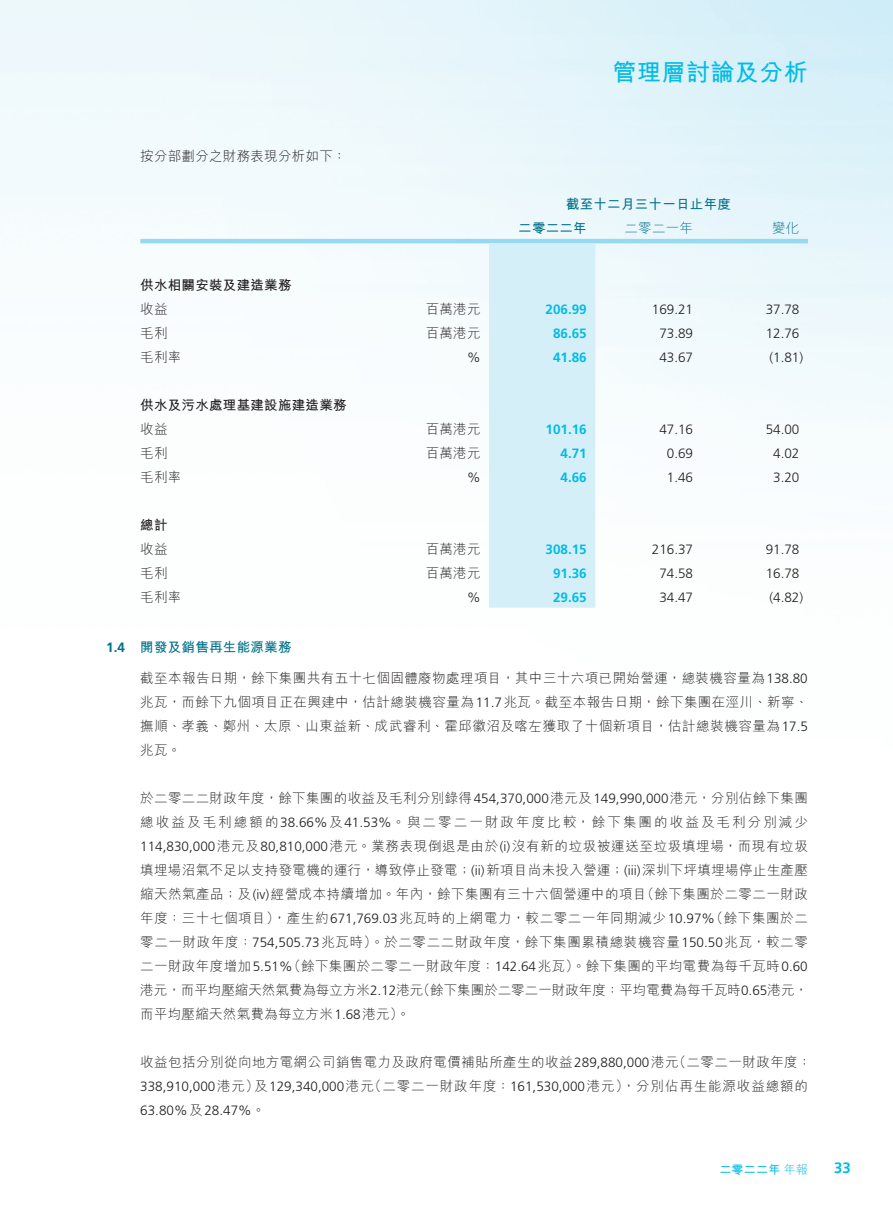
<style>
.page{position:relative;width:893px;height:1212px;background:#fff}
.page>*{position:absolute;margin:0;border:0;box-sizing:border-box;transform-origin:0 0}
.t1{font:700 24px "M Hei HK";letter-spacing:.02em;color:#02bce5}
.t2{font:700 15px "Frutiger LT Std";color:#02bce5}
._00_txt{font:300 13.5px/24px "M Hei HK";letter-spacing:.035em;color:#231f20;text-align:justify}
._50_Table_txt{font:300 13.5px "Frutiger LT Std";color:#231f20}
._50_Table_txt-2{font:700 13.5px "Frutiger LT Std";color:#02bce5}
._50_Table_txt-3{font:300 13.5px "M Hei HK";letter-spacing:.02em;color:#231f20}
._50_Table_txt-4{font:700 13.5px "M Hei HK";letter-spacing:.02em;color:#231f20}
._50_Table_txt-5{font:700 13.5px "M Hei HK";letter-spacing:.02em;color:#01718a}
._02_H2{font:700 13.5px "M Hei HK";letter-spacing:.02em;color:#01718a}
._50_Table_txt-6{font:300 13.5px "M Hei HK";letter-spacing:.02em;color:#01718a}
.t3{font:700 12px "M Hei HK";letter-spacing:.02em;color:#02bce5}
.s1{font-family:"Frutiger LT Std"}
.s2{font-weight:300}
</style>
<div class="page">
<svg style="left:140px;top:239px;width:668px;height:369px"></svg>
<p class="_00_txt" style="left:140px;top:144px;width:208px">按分部劃分之財務表現分析如下：</p>
<h1 class="t1" style="left:612px;top:55px;width:197px">管理層討論及分析</h1>
<p class="_50_Table_txt-5" style="left:566px;top:194px;width:166px">截至十二月三十一日止年度</p>
<p class="_50_Table_txt-5" style="left:518px;top:218px;width:70px">二零二二年</p>
<p class="_50_Table_txt-6" style="left:624px;top:221px;width:70px">二零二一年</p>
<p class="_50_Table_txt-6" style="left:772px;top:221px;width:29px">變化</p>
<p class="_50_Table_txt-4" style="left:140px;top:275px;width:153px">供水相關安裝及建造業務</p>
<p class="_50_Table_txt-3" style="left:140px;top:302px;width:29px">收益</p>
<p class="_50_Table_txt-3" style="left:426px;top:302px;width:56px">百萬港元</p>
<p class="_50_Table_txt-2" style="left:545px;top:301px;width:43px">206.99</p>
<p class="_50_Table_txt" style="left:652px;top:301px;width:43px">169.21</p>
<p class="_50_Table_txt" style="left:766px;top:301px;width:35px">37.78</p>
<p class="_50_Table_txt-3" style="left:140px;top:326px;width:29px">毛利</p>
<p class="_50_Table_txt-3" style="left:426px;top:326px;width:56px">百萬港元</p>
<p class="_50_Table_txt-2" style="left:553px;top:325px;width:35px">86.65</p>
<p class="_50_Table_txt" style="left:659px;top:325px;width:35px">73.89</p>
<p class="_50_Table_txt" style="left:766px;top:325px;width:35px">12.76</p>
<p class="_50_Table_txt-3" style="left:140px;top:350px;width:43px">毛利率</p>
<p class="_50_Table_txt" style="left:467px;top:349px;width:15px">%</p>
<p class="_50_Table_txt-2" style="left:553px;top:349px;width:35px">41.86</p>
<p class="_50_Table_txt" style="left:659px;top:349px;width:35px">43.67</p>
<p class="_50_Table_txt" style="left:769px;top:349px;width:35px">(1.81)</p>
<p class="_50_Table_txt-4" style="left:140px;top:395px;width:208px">供水及污水處理基建設施建造業務</p>
<p class="_50_Table_txt-3" style="left:140px;top:422px;width:29px">收益</p>
<p class="_50_Table_txt-3" style="left:426px;top:422px;width:56px">百萬港元</p>
<p class="_50_Table_txt-2" style="left:545px;top:421px;width:43px">101.16</p>
<p class="_50_Table_txt" style="left:659px;top:421px;width:35px">47.16</p>
<p class="_50_Table_txt" style="left:766px;top:421px;width:35px">54.00</p>
<p class="_50_Table_txt-3" style="left:140px;top:446px;width:29px">毛利</p>
<p class="_50_Table_txt-3" style="left:426px;top:446px;width:56px">百萬港元</p>
<p class="_50_Table_txt-2" style="left:560px;top:445px;width:28px">4.71</p>
<p class="_50_Table_txt" style="left:667px;top:445px;width:28px">0.69</p>
<p class="_50_Table_txt" style="left:773px;top:445px;width:28px">4.02</p>
<p class="_50_Table_txt-3" style="left:140px;top:470px;width:43px">毛利率</p>
<p class="_50_Table_txt" style="left:467px;top:469px;width:15px">%</p>
<p class="_50_Table_txt-2" style="left:560px;top:469px;width:28px">4.66</p>
<p class="_50_Table_txt" style="left:667px;top:469px;width:28px">1.46</p>
<p class="_50_Table_txt" style="left:773px;top:469px;width:28px">3.20</p>
<p class="_50_Table_txt-4" style="left:140px;top:515px;width:29px">總計</p>
<p class="_50_Table_txt-3" style="left:140px;top:542px;width:29px">收益</p>
<p class="_50_Table_txt-3" style="left:426px;top:542px;width:56px">百萬港元</p>
<p class="_50_Table_txt-2" style="left:545px;top:541px;width:43px">308.15</p>
<p class="_50_Table_txt" style="left:652px;top:541px;width:43px">216.37</p>
<p class="_50_Table_txt" style="left:766px;top:541px;width:35px">91.78</p>
<p class="_50_Table_txt-3" style="left:140px;top:566px;width:29px">毛利</p>
<p class="_50_Table_txt-3" style="left:426px;top:566px;width:56px">百萬港元</p>
<p class="_50_Table_txt-2" style="left:553px;top:565px;width:35px">91.36</p>
<p class="_50_Table_txt" style="left:659px;top:565px;width:35px">74.58</p>
<p class="_50_Table_txt" style="left:766px;top:565px;width:35px">16.78</p>
<p class="_50_Table_txt-3" style="left:140px;top:590px;width:43px">毛利率</p>
<p class="_50_Table_txt" style="left:467px;top:589px;width:15px">%</p>
<p class="_50_Table_txt-2" style="left:553px;top:589px;width:35px">29.65</p>
<p class="_50_Table_txt" style="left:659px;top:589px;width:35px">34.47</p>
<p class="_50_Table_txt" style="left:769px;top:589px;width:35px">(4.82)</p>
<p class="_02_H2" style="left:106px;top:637px;width:187px"><span class="s1">1.4</span> 開發及銷售再生能源業務</p>
<p class="_00_txt" style="left:140px;top:665px;width:669px">截至本報告日期，餘下集團共有五十七個固體廢物處理項目，其中三十六項已開始營運，總裝機容量為<span class="s1">138.80</span>兆瓦，而餘下九個項目正在興建中，估計總裝機容量為<span class="s1">11.7</span>兆瓦。截至本報告日期，餘下集團在涇川、新寧、撫順、孝義、鄭州、太原、山東益新、成武睿利、霍邱徽沼及喀左獲取了十個新項目，估計總裝機容量為<span class="s1">17.5</span>兆瓦。</p>
<p class="_00_txt" style="left:140px;top:785px;width:669px">於二零二二財政年度，餘下集團的收益及毛利分別錄得<span class="s1">454,370,000</span>港元及<span class="s1">149,990,000</span>港元，分別佔餘下集團總收益及毛利總額的<span class="s1">38.66%</span>及<span class="s1">41.53%</span>。與二零二一財政年度比較，餘下集團的收益及毛利分別減少<span class="s1">114,830,000</span>港元及<span class="s1">80,810,000</span>港元。業務表現倒退是由於<span class="s1">(i)</span>沒有新的垃圾被運送至垃圾填埋場，而現有垃圾填埋場沼氣不足以支持發電機的運行，導致停止發電；<span class="s1">(ii)</span>新項目尚未投入營運；<span class="s1">(iii)</span>深圳下坪填埋場停止生產壓縮天然氣產品；及<span class="s1">(iv)</span>經營成本持續增加。年內，餘下集團有三十六個營運中的項目（餘下集團於二零二一財政年度：三十七個項目），產生約<span class="s1">671,769.03</span>兆瓦時的上網電力，較二零二一年同期減少<span class="s1">10.97%</span>（餘下集團於二零二一財政年度：<span class="s1">754,505.73</span>兆瓦時）。於二零二二財政年度，餘下集團累積總裝機容量<span class="s1">150.50</span>兆瓦，較二零二一財政年度增加<span class="s1">5.51%</span>（餘下集團於二零二一財政年度：<span class="s1">142.64</span>兆瓦）。餘下集團的平均電費為每千瓦時<span class="s1">0.60</span>港元，而平均壓縮天然氣費為每立方米<span class="s1">2.12</span>港元（餘下集團於二零二一財政年度：平均電費為每千瓦時<span class="s1">0.65</span>港元，而平均壓縮天然氣費為每立方米<span class="s1">1.68</span>港元）。</p>
<p class="_00_txt" style="left:140px;top:1049px;width:672px;text-align:left">收益包括分別從向地方電網公司銷售電力及政府電價補貼所產生的收益<span class="s1">289,880,000</span>港元（二零二一財政年度：<br><span class="s1">338,910,000</span>港元）及<span class="s1">129,340,000</span>港元（二零二一財政年度：<span class="s1">161,530,000</span>港元），分別佔再生能源收益總額的<br><span class="s1">63.80%</span>及<span class="s1">28.47%</span>。</p>
<p class="t3" style="left:719px;top:1160px;width:90px">二零二二年<span class="s2">年報</span></p>
<p class="t2" style="left:834px;top:1158px;width:18px">33</p>
</div>
